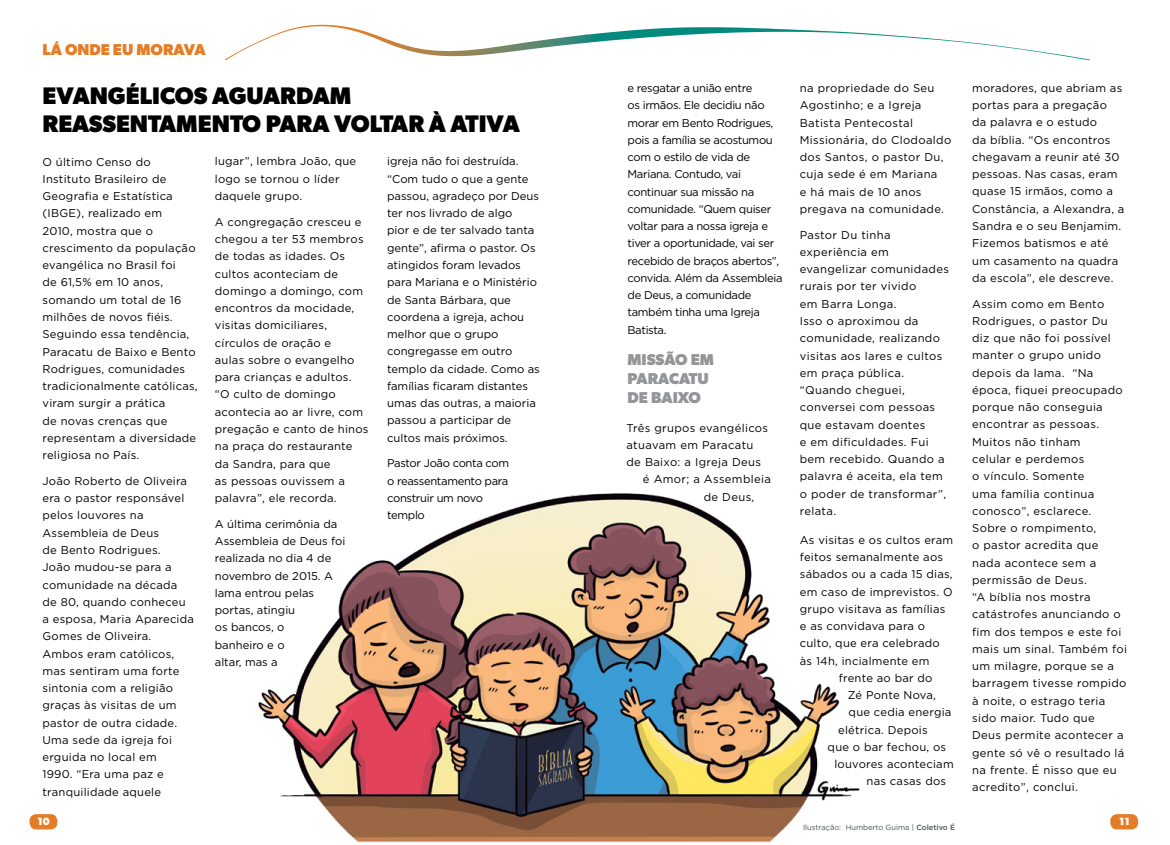
<style>
.page{position:relative;width:1170px;height:845px;background:#fff}
.page>*{position:absolute;margin:0;border:0;box-sizing:border-box;transform-origin:0 0}
.t1{font:700 24px/27.8px "Gibson";color:#000}
.t2{font:700 15.75px/18.9px "Gibson";color:#939598}
.t3{font:700 15.75px "Gibson";color:#e47d26}
.t4{font:11.25px/17.2px "Gotham";letter-spacing:.02em;color:#000}
.t5{font:11.25px/17.2px "Gotham";color:#000}
.t6{font:11.25px/17.2px "Gotham";letter-spacing:-.03em;color:#000}
.t7{font:700 10.5px "Gibson";color:#fff}
.t8{font:7.5px "Gotham";color:#4a5453}
.s1{font-weight:500}
</style>
<div class="page">
<div style="left:30px;top:813px;width:27px;height:16px;background:#e47d26;border-radius:7px"></div>
<div style="left:1110px;top:813px;width:27px;height:16px;background:#e47d26;border-radius:7px"></div>
<img style="left:258px;top:493px;width:602px;height:350px">
<svg style="left:224px;top:25px;width:865px;height:35px"></svg>
<h2 class="t3" style="left:43px;top:40px;width:165px">LÁ ONDE EU MORAVA</h2>
<h1 class="t1" style="left:43px;top:81px;width:478px">EVANGÉLICOS AGUARDAM<br>REASSENTAMENTO PARA VOLTAR À ATIVA</h1>
<p class="t4" style="left:43px;top:153px;width:157px">O último Censo do<br>Instituto Brasileiro de<br>Geografia e Estatística (IBGE), realizado em<br>2010, mostra que o crescimento da população evangélica no Brasil foi<br>de 61,5% em 10 anos, somando um total de 16 milhões de novos fiéis.<br>Seguindo essa tendência,<br>Paracatu de Baixo e Bento<br>Rodrigues, comunidades tradicionalmente católicas, viram surgir a prática<br>de novas crenças que representam a diversidade religiosa no País.</p>
<p class="t4" style="left:43px;top:472px;width:153px">João Roberto de Oliveira era o pastor responsável pelos louvores na<br>Assembleia de Deus<br>de Bento Rodrigues.<br>João mudou-se para a comunidade na década de 80, quando conheceu a esposa, Maria Aparecida<br>Gomes de Oliveira.<br>Ambos eram católicos, mas sentiram uma forte sintonia com a religião graças às visitas de um pastor de outra cidade.<br>Uma sede da igreja foi erguida no local em<br>1990. “Era uma paz e tranquilidade aquele</p>
<p class="t4" style="left:215px;top:152px;width:143px">lugar”, lembra João, que logo se tornou o líder daquele grupo.</p>
<p class="t4" style="left:215px;top:213px;width:155px">A congregação cresceu e chegou a ter 53 membros de todas as idades. Os cultos aconteciam de domingo a domingo, com encontros da mocidade, visitas domiciliares, círculos de oração e<br>aulas sobre o evangelho para crianças e adultos. “O culto de domingo acontecia ao ar livre, com pregação e canto de hinos na praça do restaurante da Sandra, para que<br>as pessoas ouvissem a palavra”, ele recorda.</p>
<p class="t5" style="left:215px;top:514px;width:132px">A última cerimônia da<br>Assembleia de Deus foi realizada no dia 4 de novembro de 2015. A lama entrou pelas portas, atingiu<br>os bancos, o<br>banheiro e o<br>altar, mas a</p>
<p class="t5" style="left:387px;top:152px;width:154px">igreja não foi destruída. “Com tudo o que a gente passou, agradeço por Deus ter nos livrado de algo<br>pior e de ter salvado tanta gente”, afirma o pastor. Os atingidos foram levados para Mariana e o Ministério de Santa Bárbara, que coordena a igreja, achou melhor que o grupo congregasse em outro templo da cidade. Como as famílias ficaram distantes umas das outras, a maioria passou a participar de cultos mais próximos.</p>
<p class="t6" style="left:387px;top:454px;width:123px">Pastor João conta com o reassentamento para construir um novo templo</p>
<p class="t6" style="left:627px;top:79px;width:156px">e resgatar a união entre<br>os irmãos. Ele decidiu não morar em Bento Rodrigues, pois a família se acostumou com o estilo de vida de<br>Mariana. Contudo, vai continuar sua missão na comunidade. “Quem quiser voltar para a nossa igreja e tiver a oportunidade, vai ser recebido de braços abertos”, convida. Além da Assembleia de Deus, a comunidade também tinha uma Igreja<br>Batista.</p>
<h2 class="t2" style="left:627px;top:350px;width:88px">MISSÃO EM<br>PARACATU<br>DE BAIXO</h2>
<p class="t4" style="left:626px;top:418px;width:143px">Três grupos evangélicos</p>
<p class="t4" style="left:626px;top:435px;width:129px">atuavam em Paracatu</p>
<p class="t4" style="left:626px;top:453px;width:136px">de Baixo: a Igreja Deus</p>
<p class="t4" style="left:643px;top:470px;width:129px">é Amor; a Assembleia</p>
<p class="t4" style="left:703px;top:487px;width:52px">de Deus,</p>
<p class="t4" style="left:799px;top:79px;width:153px">na propriedade do Seu<br>Agostinho; e a Igreja<br>Batista Pentecostal<br>Missionária, do Clodoaldo dos Santos, o pastor Du, cuja sede é em Mariana<br>e há mais de 10 anos pregava na comunidade.</p>
<p class="t4" style="left:799px;top:226px;width:151px">Pastor Du tinha experiência em evangelizar comunidades rurais por ter vivido<br>em Barra Longa.<br>Isso o aproximou da comunidade, realizando visitas aos lares e cultos em praça pública. “Quando cheguei, conversei com pessoas que estavam doentes<br>e em dificuldades. Fui bem recebido. Quando a palavra é aceita, ela tem o poder de transformar”, relata.</p>
<p class="t4" style="left:799px;top:530px;width:155px">As visitas e os cultos eram</p>
<p class="t4" style="left:799px;top:547px;width:145px">feitos semanalmente aos</p>
<p class="t4" style="left:799px;top:565px;width:154px">sábados ou a cada 15 dias,</p>
<p class="t4" style="left:799px;top:582px;width:154px">em caso de imprevistos. O</p>
<p class="t4" style="left:799px;top:599px;width:147px">grupo visitava as famílias</p>
<p class="t4" style="left:799px;top:616px;width:127px">e as convidava para o</p>
<p class="t4" style="left:799px;top:634px;width:141px">culto, que era celebrado</p>
<p class="t4" style="left:799px;top:651px;width:131px">às 14h, incialmente em</p>
<p class="t4" style="left:838px;top:668px;width:95px">frente ao bar do</p>
<p class="t4" style="left:847px;top:685px;width:89px">Zé Ponte Nova,</p>
<p class="t4" style="left:848px;top:703px;width:104px">que cedia energia</p>
<p class="t4" style="left:838px;top:720px;width:91px">elétrica. Depois</p>
<p class="t4" style="left:827px;top:737px;width:120px">que o bar fechou, os</p>
<p class="t4" style="left:834px;top:754px;width:121px">louvores aconteciam</p>
<p class="t4" style="left:866px;top:772px;width:81px">nas casas dos</p>
<p class="t4" style="left:972px;top:79px;width:154px">moradores, que abriam as portas para a pregação<br>da palavra e o estudo<br>da bíblia. “Os encontros chegavam a reunir até 30 pessoas. Nas casas, eram quase 15 irmãos, como a<br>Constância, a Alexandra, a<br>Sandra e o seu Benjamim.<br>Fizemos batismos e até um casamento na quadra da escola”, ele descreve.</p>
<p class="t4" style="left:972px;top:294px;width:156px">Assim como em Bento<br>Rodrigues, o pastor Du diz que não foi possível manter o grupo unido depois da lama. “Na época, fiquei preocupado porque não conseguia encontrar as pessoas.<br>Muitos não tinham<br>celular e perdemos<br>o vínculo. Somente<br>uma família continua conosco”, esclarece.<br>Sobre o rompimento,<br>o pastor acredita que nada acontece sem a permissão de Deus.<br>“A bíblia nos mostra catástrofes anunciando o fim dos tempos e este foi mais um sinal. Também foi um milagre, porque se a barragem tivesse rompido à noite, o estrago teria sido maior. Tudo que<br>Deus permite acontecer a gente só vê o resultado lá na frente. É nisso que eu acredito”, conclui.</p>
<p class="t7" style="left:37px;top:814px;width:14px">10</p>
<p class="t7" style="left:1118px;top:815px;width:12px">11</p>
<p class="t8" style="left:803px;top:821px;width:153px">Ilustração: Humberto Guima | <span class="s1">Coletivo É</span></p>
</div>
